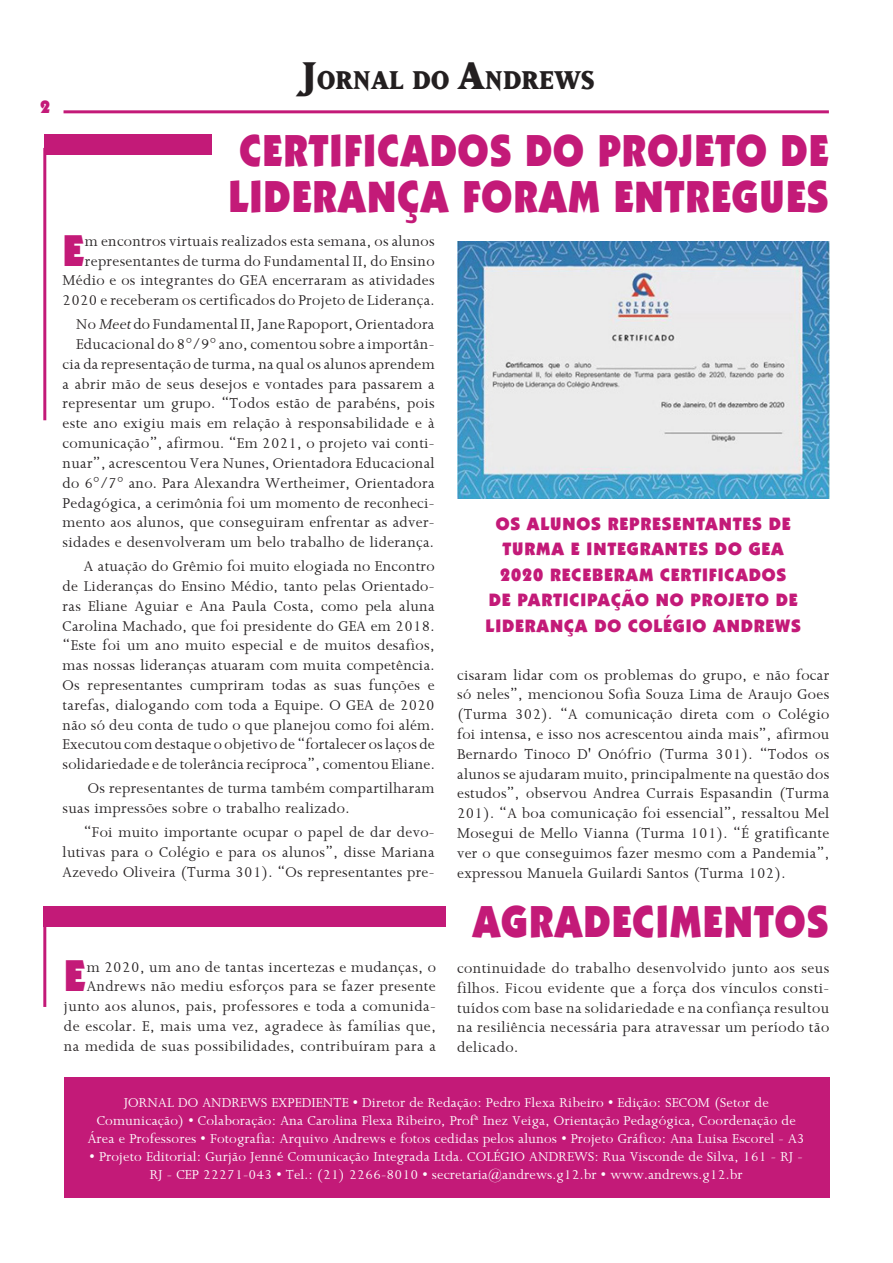
<style>
.page{position:relative;width:893px;height:1263px;background:#fff}
.page>*{position:absolute;margin:0;border:0;box-sizing:border-box;transform-origin:0 0}
.Títulos{font:900 45px/46.5px "Kabel IT Cby BT";letter-spacing:.03em;color:#c31a78;scale:.89 1}
.texto{font:900 44.85px "Kabel IT Cby BT";color:#c31a78}
.t1{font:800 30px "Matrix";letter-spacing:.01em;color:#231f20}
.texto-2{font:900 18px/25.5px "Kabel IT Cby BT";letter-spacing:.05em;color:#c31a78;text-align:center}
.texto-3{font:16.5px/19.8px "Joanna";letter-spacing:.02em;color:#231f20;text-align:justify}
.t2{font:15px/18px "Joanna";letter-spacing:.01em;color:#fff;text-align:center}
.s1{font-size:45px}
.s2{font-style:italic}
</style>
<div class="page">
<hr style="left:64px;top:110px;width:765px;height:3px;background:#c31a78">
<div style="left:64px;top:1077px;width:765px;height:121px;background:#c31a78"></div>
<hr style="left:43px;top:148px;width:3px;height:272px;background:#c31a78">
<div style="left:44px;top:134px;width:168px;height:21px;background:#c31a78"></div>
<hr style="left:43px;top:920px;width:3px;height:87px;background:#c31a78">
<div style="left:44px;top:906px;width:402px;height:20px;background:#c31a78"></div>
<img style="left:457px;top:241px;width:372px;height:257px">
<p class="texto-2" style="left:40px;top:94px;width:12px">2</p>
<h3 class="t1" style="left:301px;top:65px;width:295px"><span class="s1">J</span>ORNAL DO <span class="s1">A</span>NDREWS</h3>
<p class="Títulos" style="left:228px;top:126px;width:676px">CERTIFICADOS DO PROJETO DE<br>LIDERANÇA FORAM ENTREGUES</p>
<p class="texto" style="left:63px;top:222px;width:23px">E</p>
<p class="texto-3" style="left:63px;top:230px;width:373px;text-align:right">m encontros virtuais realizados esta semana, os alunos representantes de turma do Fundamental II, do Ensino Médio e os integrantes do GEA encerraram as atividades 2020 e receberam os certificados do Projeto de Liderança.</p>
<p class="texto-3" style="left:63px;top:314px;width:374px;text-align:right">No <span class="s2">Meet</span>do Fundamental II, Jane Rapoport, Orientadora Educacional do 8º/9º ano, comentou sobre a importân&shy;cia da representação de turma, na qual os alunos aprendem a abrir mão de seus desejos e vontades para passarem a representar um grupo. “Todos estão de parabéns, pois este ano exigiu mais em relação à responsabilidade e à comunicação”, afirmou. “Em 2021, o projeto vai conti&shy;nuar”, acrescentou Vera Nunes, Orientadora Educacional do 6º/7º ano. Para Alexandra Wertheimer, Orientadora Pedagógica, a cerimônia foi um momento de reconheci&shy;mento aos alunos, que conseguiram enfrentar as adver&shy;sidades e desenvolveram um belo trabalho de liderança.</p>
<p class="texto-3" style="left:63px;top:556px;width:374px;text-indent:21px">A atuação do Grêmio foi muito elogiada no Encontro de Lideranças do Ensino Médio, tanto pelas Orientado&shy;ras Eliane Aguiar e Ana Paula Costa, como pela aluna Carolina Machado, que foi presidente do GEA em 2018. “Este foi um ano muito especial e de muitos desafios, mas nossas lideranças atuaram com muita competência.<br>Os representantes cumpriram todas as suas funções e tarefas, dialogando com toda a Equipe. O GEA de 2020 não só deu conta de tudo o que planejou como foi além.<br>Executou com destaque o objetivo de “fortalecer os laços de solidariedade e de tolerância recíproca”, comentou Eliane.</p>
<p class="texto-3" style="left:63px;top:778px;width:373px;text-indent:25px">Os representantes de turma também compartilharam suas impressões sobre o trabalho realizado.</p>
<p class="texto-3" style="left:63px;top:822px;width:373px;text-indent:21px">“Foi muito importante ocupar o papel de dar devo&shy;lutivas para o Colégio e para os alunos”, disse Mariana Azevedo Oliveira (Turma 301). “Os representantes pre-</p>
<p class="texto-2" style="left:486px;top:510px;width:317px">OS ALUNOS REPRESENTANTES DE<br>TURMA E INTEGRANTES DO GEA<br>2020 RECEBERAM CERTIFICADOS<br>DE PARTICIPAÇÃO NO PROJETO DE<br>LIDERANÇA DO COLÉGIO ANDREWS</p>
<p class="texto-3" style="left:457px;top:664px;width:374px">cisaram lidar com os problemas do grupo, e não focar só neles”, mencionou Sofia Souza Lima de Araujo Goes (Turma 302). “A comunicação direta com o Colégio foi intensa, e isso nos acrescentou ainda mais”, afirmou Bernardo Tinoco D' Onófrio (Turma 301). “Todos os alunos se ajudaram muito, principalmente na questão dos estudos”, observou Andrea Currais Espasandin (Turma 201). “A boa comunicação foi essencial”, ressaltou Mel Mosegui de Mello Vianna (Turma 101). “É gratificante ver o que conseguimos fazer mesmo com a Pandemia”, expressou Manuela Guilardi Santos (Turma 102).</p>
<p class="Títulos" style="left:473px;top:898px;width:401px">AGRADECIMENTOS</p>
<p class="texto" style="left:64px;top:948px;width:23px">E</p>
<p class="texto-3" style="left:64px;top:956px;width:373px;text-align:right">m 2020, um ano de tantas incertezas e mudanças, o Andrews não mediu esforços para se fazer presente junto aos alunos, pais, professores e toda a comunida&shy;de escolar. E, mais uma vez, agradece às famílias que, na medida de suas possibilidades, contribuíram para a</p>
<p class="texto-3" style="left:457px;top:957px;width:374px">continuidade do trabalho desenvolvido junto aos seus filhos. Ficou evidente que a força dos vínculos consti&shy;tuídos com base na solidariedade e na confiança resultou na resiliência necessária para atravessar um período tão delicado.</p>
<p class="t2" style="left:88px;top:1093px;width:718px">JORNAL DO ANDREWS EXPEDIENTE • Diretor de Redação: Pedro Flexa Ribeiro • Edição: SECOM (Setor de<br>Comunicação) • Colaboração: Ana Carolina Flexa Ribeiro, Profª Inez Veiga, Orientação Pedagógica, Coordenação de<br>Área e Professores • Fotografia: Arquivo Andrews e fotos cedidas pelos alunos • Projeto Gráfico: Ana Luisa Escorel - A3</p>
<p class="t2" style="left:90px;top:1147px;width:715px">• Projeto Editorial: Gurjão Jenné Comunicação Integrada Ltda. COLÉGIO ANDREWS: Rua Visconde de Silva, 161 - RJ -<br>RJ - CEP 22271-043 • Tel.: (21) 2266-8010 • secretaria@andrews.g12.br • www.andrews.g12.br</p>
</div>
